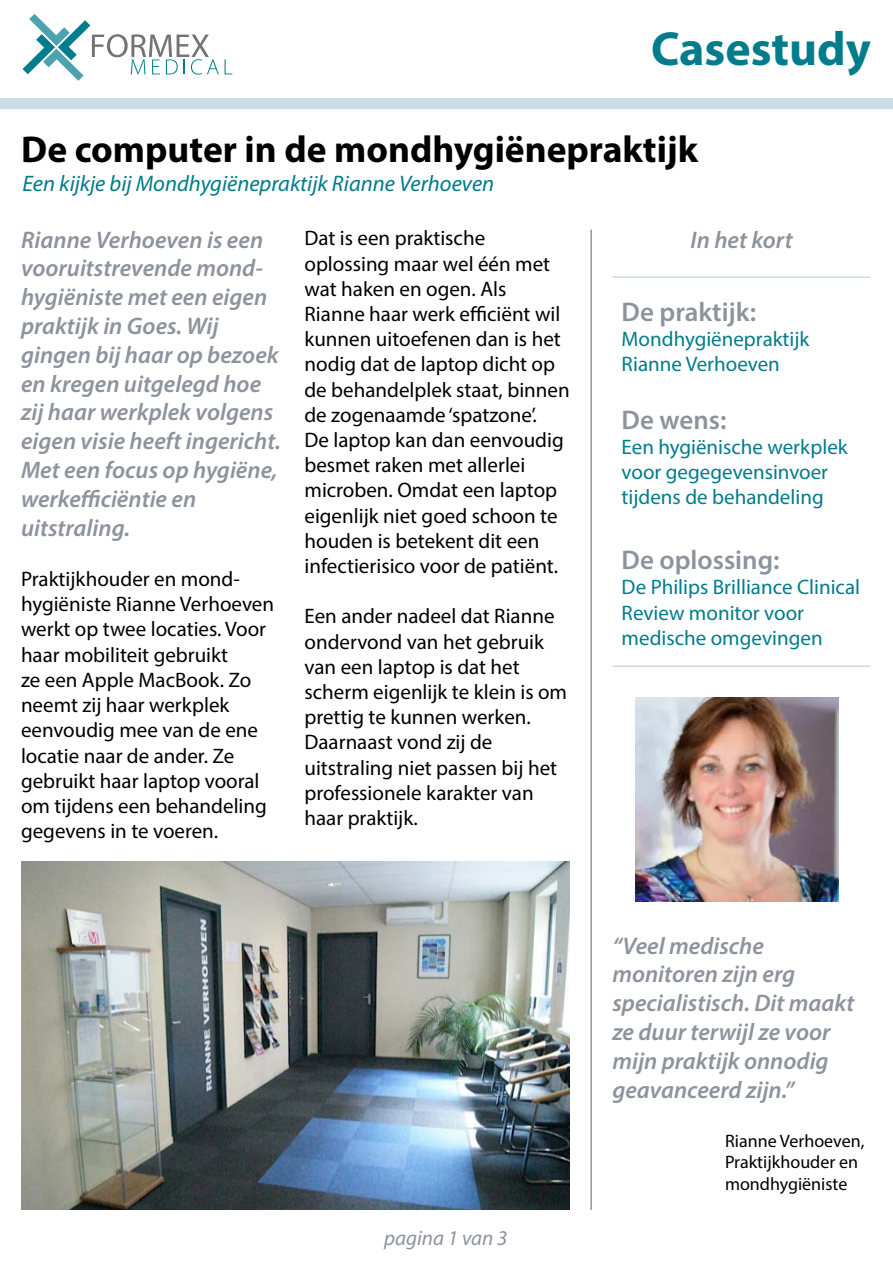
<style>
.page{position:relative;width:893px;height:1263px;background:#fff}
.page>*{position:absolute;margin:0;border:0;box-sizing:border-box;transform-origin:0 0}
.t1{font:700 48px "Myriad Pro";color:#007c8b}
.t2{font:700 37.5px "Myriad Pro";color:#000}
.t3{font:600 27px "Myriad Pro";color:#8d939d}
.t4{font:italic 600 24px/28.8px "Myriad Pro";color:#8d939d}
.t5{font:italic 22.5px "Myriad Pro";color:#007b8a}
.t6{font:21px/25.2px "Myriad Pro";color:#000}
.t7{font:21px/25.2px "Myriad Pro";color:#007c8b}
.t8{font:italic 21px "Myriad Pro";color:#8d939d}
.t9{font:18px/21.6px "Myriad Pro";color:#000}
</style>
<div class="page">
<img style="left:22px;top:862px;width:548px;height:348px">
<hr style="left:590px;top:230px;width:2px;height:980px;background:#8d939d">
<hr style="left:612px;top:276px;width:258px;height:2px;background:#c9dde4">
<hr style="left:612px;top:665px;width:258px;height:2px;background:#c9dde4">
<div style="left:1px;top:98px;width:892px;height:10px;background:#c9dde4"></div>
<svg style="left:22px;top:14px;width:197px;height:67px"></svg>
<svg style="left:225px;top:59px;width:7px;height:15px"></svg>
<img style="left:636px;top:697px;width:202px;height:204px">
<h1 class="t1" style="left:651px;top:18px;width:221px">Casestudy</h1>
<h2 class="t2" style="left:21px;top:125px;width:678px">De computer in de mondhygiënepraktijk</h2>
<p class="t5" style="left:22px;top:170px;width:473px">Een kijkje bij Mondhygiënepraktijk Rianne Verhoeven</p>
<p class="t4" style="left:21px;top:225px;width:261px">Rianne Verhoeven is een vooruitstrevende mond&shy;hygiëniste met een eigen praktijk in Goes. Wij gingen bij haar op bezoek en kregen uitgelegd hoe zij haar werkplek volgens eigen visie heeft ingericht.<br>Met een focus op hygiëne, werkefficiëntie en uitstraling.</p>
<p class="t6" style="left:21px;top:566px;width:255px">Praktijkhouder en mond&shy;hygiëniste Rianne Verhoeven werkt op twee locaties. Voor haar mobiliteit gebruikt<br>ze een Apple MacBook. Zo neemt zij haar werkplek eenvoudig mee van de ene locatie naar de ander. Ze gebruikt haar laptop vooral om tijdens een behandeling gegevens in te voeren.</p>
<p class="t6" style="left:304px;top:225px;width:267px">Dat is een praktische oplossing maar wel één met wat haken en ogen. Als<br>Rianne haar werk efficiënt wil kunnen uitoefenen dan is het nodig dat de laptop dicht op de behandelplek staat, binnen de zogenaamde ‘spatzone’.<br>De laptop kan dan eenvoudig besmet raken met allerlei microben. Omdat een laptop eigenlijk niet goed schoon te houden is betekent dit een infectierisico voor de patiënt.</p>
<p class="t6" style="left:304px;top:603px;width:264px">Een ander nadeel dat Rianne ondervond van het gebruik van een laptop is dat het scherm eigenlijk te klein is om prettig te kunnen werken.<br>Daarnaast vond zij de uitstraling niet passen bij het professionele karakter van haar praktijk.</p>
<p class="t8" style="left:384px;top:1225px;width:125px">pagina 1 van 3</p>
<p class="t4" style="left:691px;top:225px;width:104px">In het kort</p>
<p class="t3" style="left:622px;top:295px;width:136px">De praktijk:</p>
<p class="t7" style="left:622px;top:326px;width:189px">Mondhygiënepraktijk<br>Rianne Verhoeven</p>
<p class="t3" style="left:622px;top:403px;width:106px">De wens:</p>
<p class="t7" style="left:622px;top:434px;width:228px">Een hygiënische werkplek voor gegegevensinvoer tijdens de behandeling</p>
<p class="t3" style="left:622px;top:543px;width:159px">De oplossing:</p>
<p class="t7" style="left:622px;top:574px;width:240px">De Philips Brilliance Clinical<br>Review monitor voor medische omgevingen</p>
<p class="t4" style="left:612px;top:930px;width:244px">“Veel medische monitoren zijn erg specialistisch. Dit maakt ze duur terwijl ze voor mijn praktijk onnodig geavanceerd zijn.”</p>
<p class="t9" style="left:725px;top:1130px;width:141px">Rianne Verhoeven,<br>Praktijkhouder en mondhygiëniste</p>
</div>
